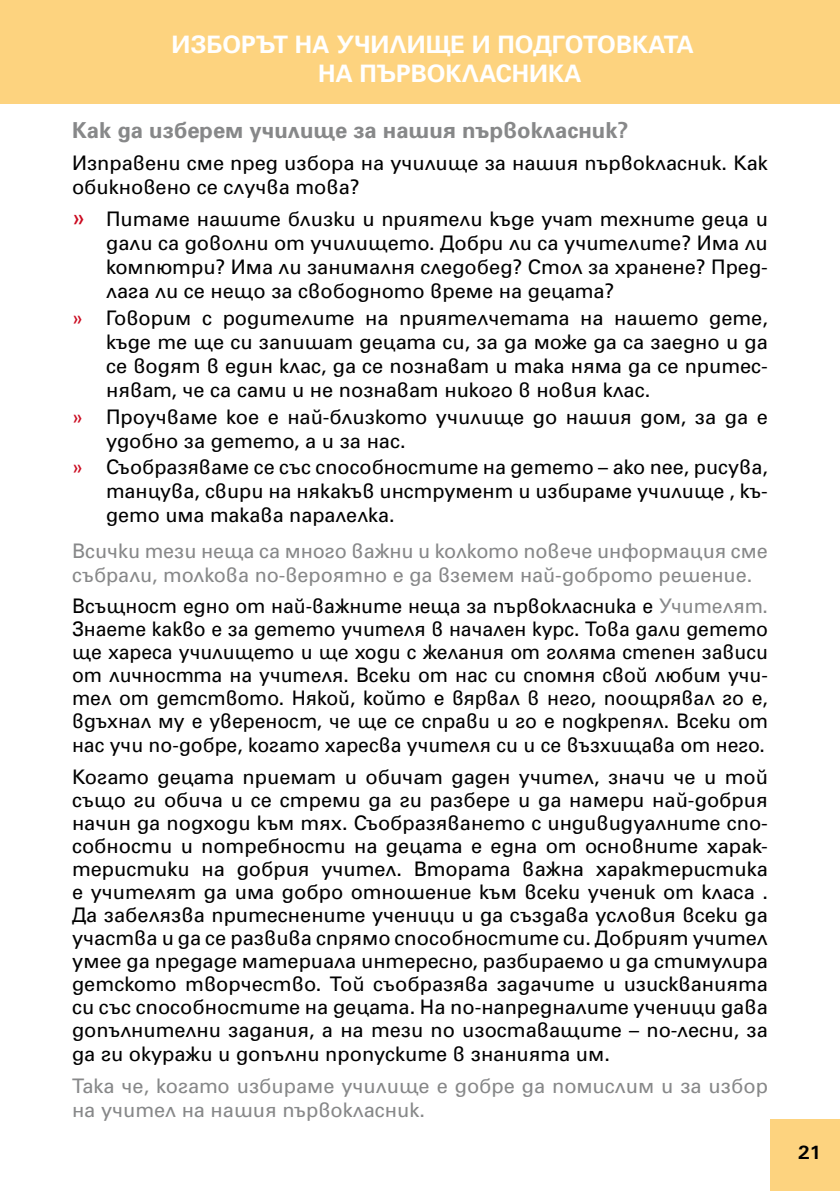
<style>
.page{position:relative;width:840px;height:1191px;background:#fff}
.page>*{position:absolute;margin:0;border:0;box-sizing:border-box;transform-origin:0 0}
.t1{font:700 24px/28.8px "SP Universal";color:#fff}
.t2{font:700 22px "SP Universal";color:#878889}
.t3{font:20px/23px "SP Universal";color:#000;text-align:justify}
.t4{font:20px/24px "SP Universal";color:#878889}
.t5{font:700 20px "Universum Bg";color:#000}
.s1{font-size:24px;color:#cb0a20}
.s2{color:#cb0a20}
.s3{color:#878889}
</style>
<div class="page">
<div style="left:769px;top:1119px;width:70px;height:72px;background:#fdd37f"></div>
<div style="left:0;top:0;width:839px;height:104px;background:#fdd37f"></div>
<p class="t1" style="left:318px;top:30px;width:373px;text-indent:-146px">Изборът на учили ще и подготовката на пър</p>
<p class="t1" style="left:410px;top:59px;width:119px">вокласника</p>
<p class="t2" style="left:72px;top:117px;width:557px">Как да изберем училище за нашия първокласник?</p>
<p class="t3" style="left:72px;top:151px;width:696px;line-height:24px">Изправени сме пред избора на училище за нашия първокласник. Как обикновено се случва това?</p>
<p class="t3" style="left:106px;top:207px;width:663px;line-height:24px;text-indent:-34px"><span class="s1">»</span> Питаме нашите близки и приятели къде учат техните деца и дали са доволни от училището. Добри ли са учителите? Има ли компютри? Има ли занималня следобед? Стол за хранене? Пред&shy;лага ли се нещо за свободното време на децата?</p>
<p class="t3" style="left:106px;top:305px;width:663px;line-height:24px;text-indent:-34px"><span class="s2">»</span> Говорим с родителите на приятелчетата на нашето дете, къде те ще си запишат децата си, за да може да са заедно и да се водят в един клас, да се познават и така няма да се притес&shy;няват, че са сами и не познават никого в новия клас.</p>
<p class="t3" style="left:106px;top:404px;width:662px;line-height:24px;text-indent:-34px"><span class="s2">»</span> Проучваме кое е най-близкото училище до нашия дом, за да е удобно за детето, а и за нас.</p>
<p class="t3" style="left:106px;top:455px;width:663px;line-height:24px;text-indent:-34px"><span class="s2">»</span> Съобразяваме се със способностите на детето – ако пее, рисува, танцува, свири на някакъв инструмент и избираме училище , къ&shy;дето има такава паралелка.</p>
<p class="t4" style="left:72px;top:538px;width:696px">Всички тези неща са много важни и колкото повече информация сме събрали, толкова по-вероятно е да вземем най-доброто решение.</p>
<p class="t3" style="left:72px;top:594px;width:697px">Всъщност едно от най-важните неща за първокласника е <span class="s3">Учителят.<br></span>Знаете какво е за детето учителя в начален курс. Това дали детето ще хареса училището и ще ходи с желания от голяма степен зависи от личността на учителя. Всеки от нас си спомня свой любим учи&shy;тел от детството. Някой, който е вярвал в него, поощрявал го е, вдъхнал му е увереност, че ще се справи и го е подкрепял. Всеки от нас учи по-добре, когато харесва учителя си и се възхищава от него.</p>
<p class="t3" style="left:72px;top:765px;width:697px">Когато децата приемат и обичат даден учител, значи че и той също ги обича и се стреми да ги разбере и да намери най-добрия начин да подходи към тях. Съобразяването с индивидуалните спо&shy;собности и потребности на децата е една от основните харак&shy;теристики на добрия учител. Втората важна характеристика е учителят да има добро отношение към всеки ученик от класа .<br>Да забелязва притеснените ученици и да създава условия всеки да участва и да се развива спрямо способностите си. Добрият учител умее да предаде материалa интересно, разбираемо и да стимулира детското творчество. Той съобразява задачите и изискванията си със способностите на децата. На по-напредналите ученици дава допълнителни задания, а на тези по изоставащите – по-лесни, за да ги окуражи и допълни пропуските в знанията им.</p>
<p class="t4" style="left:72px;top:1074px;width:697px">Така че, когато избираме училище е добре да помислим и за избор на учител на нашия първокласник.</p>
<p class="t5" style="left:797px;top:1141px;width:11px">21</p>
</div>
